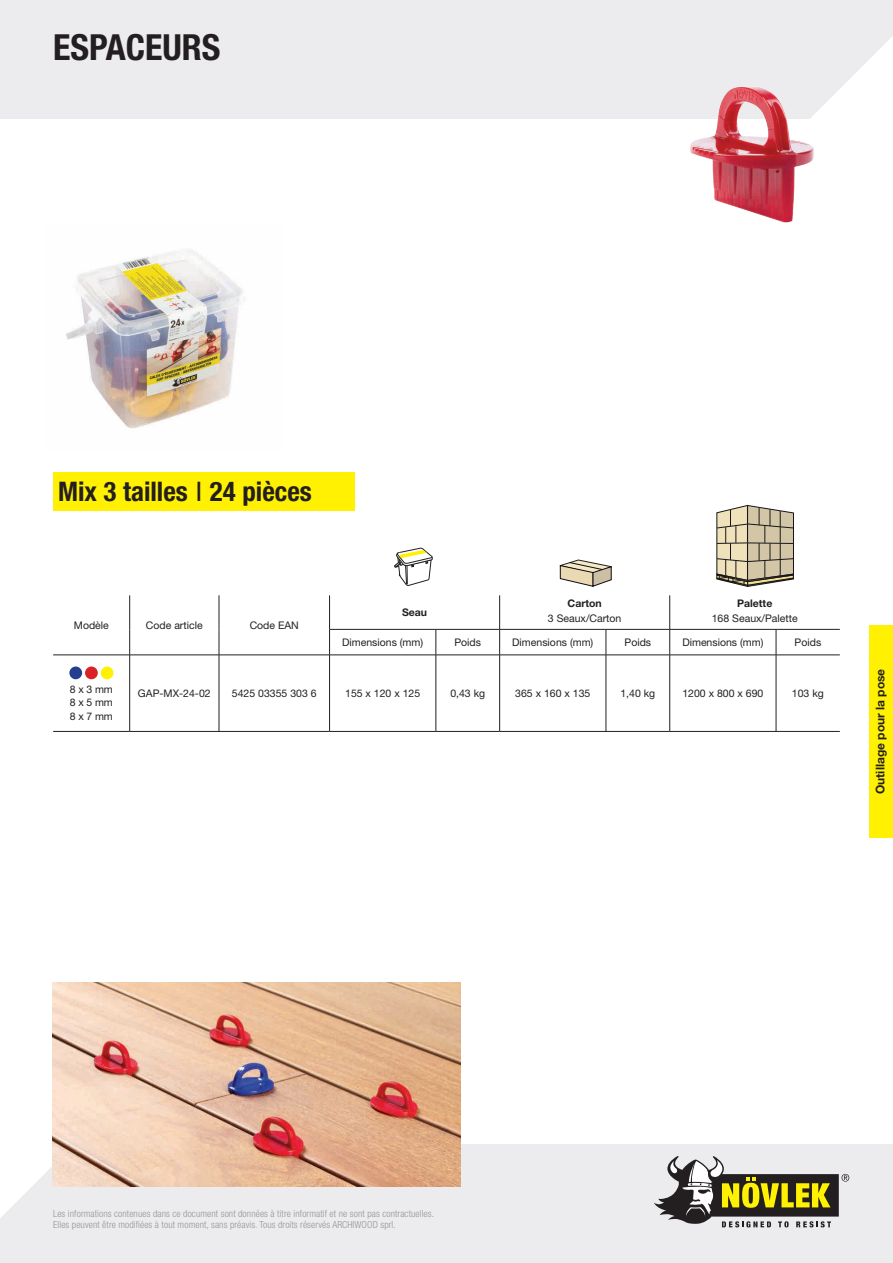
<style>
.page{position:relative;width:893px;height:1263px;background:#fff}
.page>*{position:absolute;margin:0;border:0;box-sizing:border-box;transform-origin:0 0}
.t1{font:700 condensed 36px "Helvetica Neue LT Std";color:#231f20}
.t2{font:700 condensed 27px "Helvetica Neue LT Std";color:#231f20}
.t3{font:700 12px "Helvetica Neue LT Std";color:#231f20}
.t4{font:10.5px "Helvetica Neue LT Std";color:#231f20}
.t5{font:700 10.5px "Helvetica Neue LT Std";color:#231f20}
.t6{font:300 condensed 9.75px/11.2px "Helvetica Neue LT Std";letter-spacing:.01em;color:#939598}
.s1{font-weight:400;font-stretch:normal}
</style>
<div class="page">
<div style="left:0;top:1144px;width:893px;height:119px;background:#ececee"></div>
<svg style="left:0;top:1144px;width:123px;height:74px"></svg>
<svg style="left:654px;top:1156px;width:195px;height:71px"></svg>
<div style="left:0;top:0;width:893px;height:119px;background:#ececee"></div>
<svg style="left:840px;top:36px;width:53px;height:83px"></svg>
<img style="left:66px;top:249px;width:179px;height:180px">
<img style="left:52px;top:982px;width:409px;height:204px">
<img style="left:690px;top:86px;width:150px;height:137px">
<svg style="left:395px;top:548px;width:38px;height:38px"></svg>
<svg style="left:560px;top:560px;width:52px;height:26px"></svg>
<svg style="left:717px;top:505px;width:77px;height:82px;background:#bfb59b"></svg>
<div style="left:53px;top:472px;width:301px;height:38px;background:#fff101"></div>
<div style="left:870px;top:625px;width:23px;height:213px;background:#fff101"></div>
<hr style="left:129px;top:655px;width:1px;height:76px;background:#231f20">
<hr style="left:219px;top:655px;width:1px;height:76px;background:#231f20">
<hr style="left:329px;top:655px;width:1px;height:76px;background:#231f20">
<hr style="left:329px;top:629px;width:107px;height:1px;background:#231f20">
<hr style="left:436px;top:629px;width:64px;height:1px;background:#231f20">
<hr style="left:500px;top:629px;width:106px;height:1px;background:#231f20">
<hr style="left:606px;top:629px;width:64px;height:1px;background:#231f20">
<hr style="left:670px;top:629px;width:106px;height:1px;background:#231f20">
<hr style="left:776px;top:629px;width:64px;height:1px;background:#231f20">
<hr style="left:330px;top:655px;width:106px;height:1px;background:#231f20">
<hr style="left:436px;top:655px;width:64px;height:1px;background:#231f20">
<hr style="left:500px;top:655px;width:106px;height:1px;background:#231f20">
<hr style="left:606px;top:655px;width:64px;height:1px;background:#231f20">
<hr style="left:670px;top:655px;width:106px;height:1px;background:#231f20">
<hr style="left:776px;top:655px;width:64px;height:1px;background:#231f20">
<hr style="left:129px;top:595px;width:1px;height:34px;background:#231f20">
<hr style="left:219px;top:595px;width:1px;height:34px;background:#231f20">
<hr style="left:329px;top:595px;width:1px;height:34px;background:#231f20">
<svg style="left:129px;top:629px;width:1px;height:26px"></svg>
<svg style="left:219px;top:629px;width:1px;height:26px"></svg>
<svg style="left:329px;top:629px;width:1px;height:26px"></svg>
<hr style="left:499px;top:595px;width:1px;height:34px;background:#231f20">
<svg style="left:436px;top:629px;width:1px;height:26px"></svg>
<svg style="left:499px;top:629px;width:1px;height:26px"></svg>
<hr style="left:436px;top:655px;width:1px;height:76px;background:#231f20">
<hr style="left:499px;top:655px;width:1px;height:76px;background:#231f20">
<hr style="left:606px;top:655px;width:1px;height:76px;background:#231f20">
<hr style="left:669px;top:655px;width:1px;height:76px;background:#231f20">
<hr style="left:776px;top:655px;width:1px;height:76px;background:#231f20">
<hr style="left:53px;top:655px;width:77px;height:1px;background:#231f20">
<hr style="left:130px;top:655px;width:89px;height:1px;background:#231f20">
<hr style="left:219px;top:655px;width:111px;height:1px;background:#231f20">
<svg style="left:606px;top:629px;width:1px;height:26px"></svg>
<svg style="left:669px;top:629px;width:1px;height:26px"></svg>
<svg style="left:776px;top:629px;width:1px;height:26px"></svg>
<hr style="left:669px;top:595px;width:1px;height:34px;background:#231f20">
<hr style="left:53px;top:731px;width:77px;height:1px;background:#231f20">
<hr style="left:130px;top:731px;width:89px;height:1px;background:#231f20">
<hr style="left:219px;top:731px;width:111px;height:1px;background:#231f20">
<hr style="left:330px;top:731px;width:106px;height:1px;background:#231f20">
<hr style="left:436px;top:731px;width:64px;height:1px;background:#231f20">
<hr style="left:500px;top:731px;width:106px;height:1px;background:#231f20">
<hr style="left:606px;top:731px;width:64px;height:1px;background:#231f20">
<hr style="left:670px;top:731px;width:106px;height:1px;background:#231f20">
<hr style="left:776px;top:731px;width:64px;height:1px;background:#231f20">
<div style="left:69px;top:666px;width:13px;height:13px;background:#253f8e;border-radius:50%"></div>
<div style="left:85px;top:666px;width:13px;height:13px;background:#da2128;border-radius:50%"></div>
<div style="left:101px;top:666px;width:12px;height:13px;background:#fff101;border-radius:50%"></div>
<p class="t1" style="left:53px;top:25px;width:169px">ESPACEURS</p>
<p class="t2" style="left:58px;top:475px;width:255px">Mix 3 tailles <span class="s1">I</span> 24 pièces</p>
<p class="t4" style="left:74px;top:619px;width:37px">Modèle</p>
<p class="t4" style="left:146px;top:619px;width:58px">Code article</p>
<p class="t4" style="left:250px;top:619px;width:51px">Code EAN</p>
<p class="t5" style="left:402px;top:606px;width:27px">Seau</p>
<p class="t5" style="left:568px;top:596px;width:36px">Carton</p>
<p class="t4" style="left:548px;top:612px;width:75px">3 Seaux/Carton</p>
<p class="t5" style="left:737px;top:596px;width:37px">Palette</p>
<p class="t4" style="left:712px;top:612px;width:87px">168 Seaux/Palette</p>
<p class="t4" style="left:342px;top:636px;width:83px">Dimensions (mm)</p>
<p class="t4" style="left:454px;top:636px;width:28px">Poids</p>
<p class="t4" style="left:512px;top:636px;width:83px">Dimensions (mm)</p>
<p class="t4" style="left:624px;top:636px;width:28px">Poids</p>
<p class="t4" style="left:682px;top:636px;width:83px">Dimensions (mm)</p>
<p class="t4" style="left:795px;top:636px;width:28px">Poids</p>
<p class="t4" style="left:70px;top:683px;width:45px">8 x 3 mm</p>
<p class="t4" style="left:70px;top:696px;width:45px">8 x 5 mm</p>
<p class="t4" style="left:70px;top:710px;width:45px">8 x 7 mm</p>
<p class="t4" style="left:138px;top:687px;width:74px">GAP-MX-24-02</p>
<p class="t4" style="left:232px;top:687px;width:86px">5425 03355 303 6</p>
<p class="t4" style="left:345px;top:687px;width:77px">155 x 120 x 125</p>
<p class="t4" style="left:450px;top:687px;width:36px">0,43 kg</p>
<p class="t4" style="left:515px;top:687px;width:77px">365 x 160 x 135</p>
<p class="t4" style="left:620px;top:687px;width:36px">1,40 kg</p>
<p class="t4" style="left:682px;top:687px;width:82px">1200 x 800 x 690</p>
<p class="t4" style="left:792px;top:687px;width:33px">103 kg</p>
<p class="t3" style="left:873px;top:794px;width:127px;rotate:-90deg">Outillage pour la pose</p>
<p class="t6" style="left:53px;top:1208px;width:382px">Les informations contenues dans ce document sont données à titre informatif et ne sont pas contractuelles.<br>Elles peuvent être modifiées à tout moment, sans préavis. Tous droits réservés ARCHIWOOD sprl.</p>
</div>
